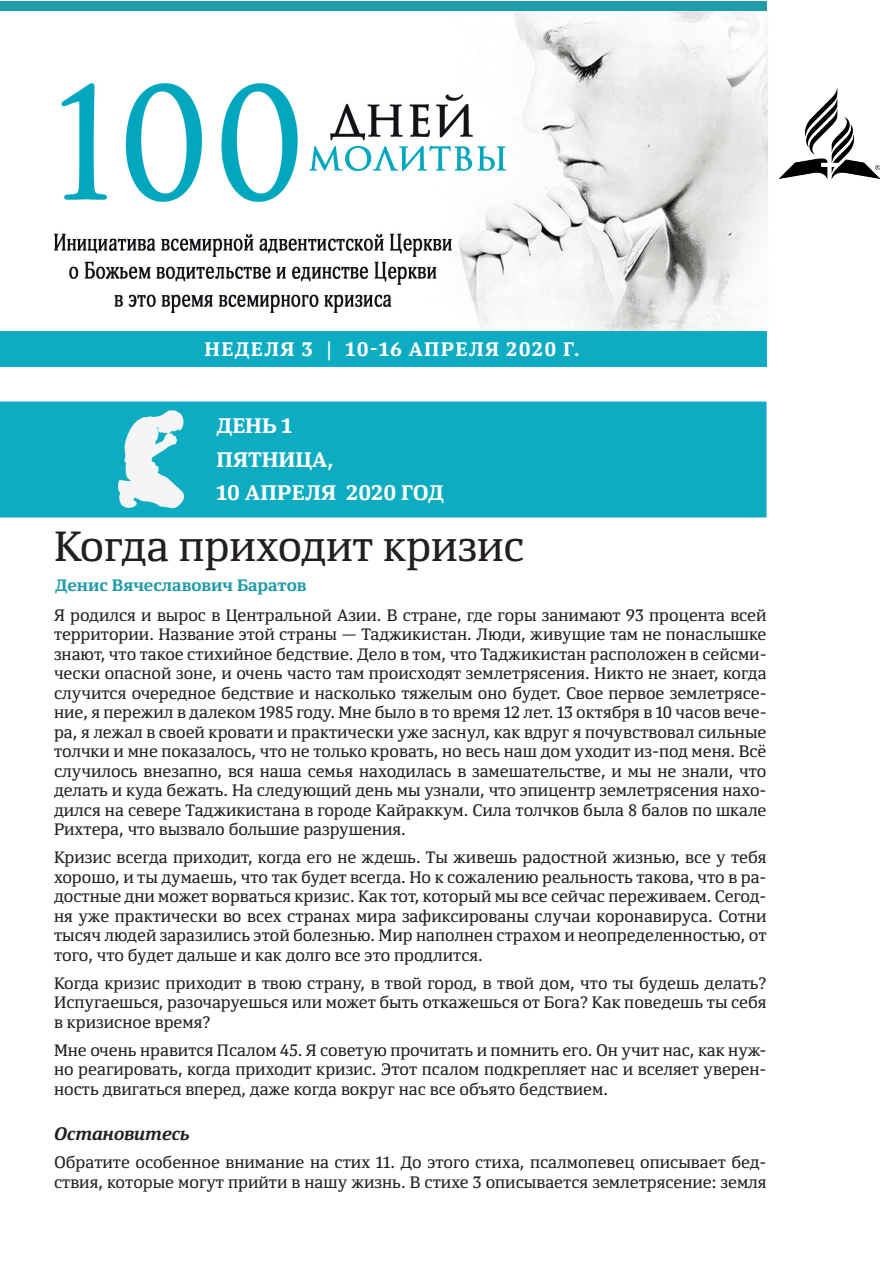
<style>
.page{position:relative;width:893px;height:1263px;background:#fff}
.page>*{position:absolute;margin:0;border:0;box-sizing:border-box;transform-origin:0 0}
.t1{font:42px "Yefimov Serif";color:#231f20}
.t2{font:700 21px/33.8px "Yefimov Serif";color:#fff}
.t3{font:700 19.5px "Yefimov Serif";letter-spacing:.07em;color:#fff}
.t4{font:italic 700 18px "Yefimov Serif";letter-spacing:.005em;color:#231f20}
.t5{font:16.5px/19.5px "Yefimov Serif";color:#231f20;text-align:justify}
.t6{font:700 16.5px "Yefimov Serif";color:#209ba8}
</style>
<div class="page">
<img style="left:27px;top:11px;width:853px;height:321px">
<img style="left:779px;top:89px;width:100px;height:90px">
<div style="left:0;top:332px;width:766px;height:35px;background:#0eacc2"></div>
<div style="left:0;top:1px;width:766px;height:10px;background:#209ba8"></div>
<div style="left:0;top:401px;width:766px;height:116px;background:#0eacc2"></div>
<img style="left:95px;top:411px;width:113px;height:97px">
<p class="t3" style="left:205px;top:337px;width:376px">НЕДЕЛЯ 3 | 10-16 АПРЕЛЯ 2020 Г.</p>
<p class="t2" style="left:217px;top:408px;width:229px">ДЕНЬ 1<br>ПЯТНИЦА,<br>10 АПРЕЛЯ 2020 ГОД</p>
<h1 class="t1" style="left:54px;top:519px;width:472px">Когда приходит кризис</h1>
<p class="t6" style="left:55px;top:575px;width:253px">Денис Вячеславович Баратов</p>
<p class="t5" style="left:54px;top:605px;width:714px">Я родился и вырос в Центральной Азии. В стране, где горы занимают 93 процента всей территории. Название этой страны — Таджикистан. Люди, живущие там не понаслышке знают, что такое стихийное бедствие. Дело в том, что Таджикистан расположен в сейсми&shy;чески опасной зоне, и очень часто там происходят землетрясения. Никто не знает, когда случится очередное бедствие и насколько тяжелым оно будет. Свое первое землетрясе&shy;ние, я пережил в далеком 1985 году. Мне было в то время 12 лет. 13 октября в 10 часов вече&shy;ра, я лежал в своей кровати и практически уже заснул, как вдруг я почувствовал сильные толчки и мне показалось, что не только кровать, но весь наш дом уходит из-под меня. Всё случилось внезапно, вся наша семья находилась в замешательстве, и мы не знали, что делать и куда бежать. На следующий день мы узнали, что эпицентр землетрясения нахо&shy;дился на севере Таджикистана в городе Кайраккум. Сила толчков была 8 балов по шкале Рихтера, что вызвало большие разрушения.</p>
<p class="t5" style="left:54px;top:847px;width:714px">Кризис всегда приходит, когда его не ждешь. Ты живешь радостной жизнью, все у тебя хорошо, и ты думаешь, что так будет всегда. Но к сожалению реальность такова, что в ра&shy;достные дни может ворваться кризис. Как тот, который мы все сейчас переживаем. Сегод&shy;ня уже практически во всех странах мира зафиксированы случаи коронавируса. Сотни тысяч людей заразились этой болезнью. Мир наполнен страхом и неопределенностью, от того, что будет дальше и как долго все это продлится.</p>
<p class="t5" style="left:54px;top:973px;width:714px">Когда кризис приходит в твою страну, в твой город, в твой дом, что ты будешь делать?<br>Испугаешься, разочаруешься или может быть откажешься от Бога? Как поведешь ты себя в кризисное время?</p>
<p class="t5" style="left:54px;top:1040px;width:714px">Мне очень нравится Псалом 45. Я советую прочитать и помнить его. Он учит нас, как нуж&shy;но реагировать, когда приходит кризис. Этот псалом подкрепляет нас и вселяет уверен&shy;ность двигаться вперед, даже когда вокруг нас все объято бедствием.</p>
<p class="t4" style="left:54px;top:1122px;width:137px">Остановитесь</p>
<p class="t5" style="left:54px;top:1152px;width:714px">Обратите особенное внимание на стих 11. До этого стиха, псалмопевец описывает бед&shy;ствия, которые могут прийти в нашу жизнь. В стихе 3 описывается землетрясение: земля</p>
</div>
